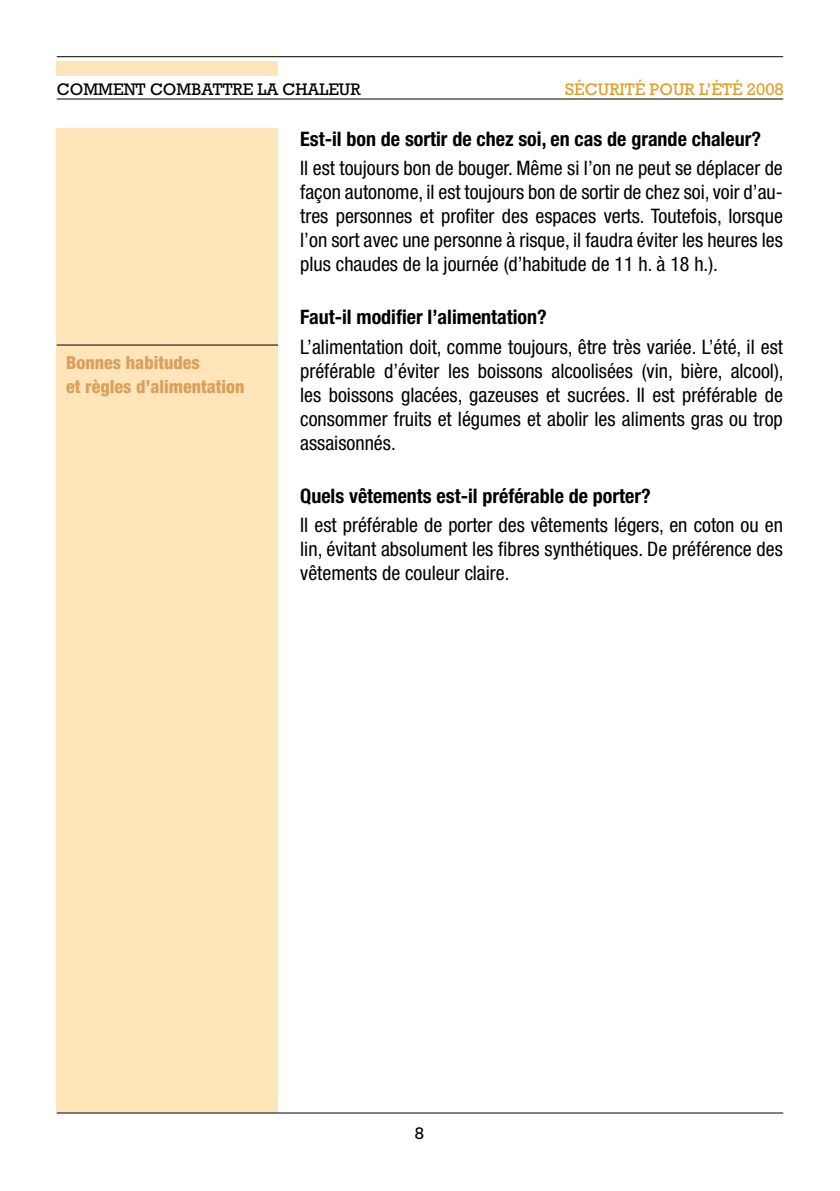
<style>
.page{position:relative;width:840px;height:1191px;background:#fff}
.page>*{position:absolute;margin:0;border:0;box-sizing:border-box;transform-origin:0 0}
.t1{font:condensed 20px/24px "Helvetica Neue";color:#000;text-align:justify}
.t2{font:700 condensed 20px "Helvetica Neue";color:#000}
.t3{font:800 condensed 18px/24px "Helvetica Neue";color:#db9f5b}
.t4{font:17px "Rockwell";color:#000}
.t5{font:17px "Rockwell";color:#e39d24}
</style>
<div class="page">
<div style="left:57px;top:129px;width:221px;height:984px;background:#fee5ba"></div>
<hr style="left:57px;top:56px;width:725px;height:1px;background:#000">
<hr style="left:57px;top:99px;width:725px;height:1px;background:#000">
<div style="left:57px;top:62px;width:221px;height:14px;background:#fee5ba"></div>
<hr style="left:57px;top:1112px;width:725px;height:1px;background:#000">
<hr style="left:57px;top:344px;width:221px;height:1px;background:#000">
<p class="t4" style="left:57px;top:79px;width:305px">COMMENT COMBATTRE LA CHALEUR</p>
<p class="t5" style="left:565px;top:79px;width:220px">SÉCURITÉ POUR L’ÉTÉ 2008</p>
<p class="t3" style="left:66px;top:350px;width:180px">Bonnes habitudes<br>et règles d’alimentation</p>
<p class="t2" style="left:300px;top:126px;width:462px">Est-il bon de sortir de chez soi, en cas de grande chaleur?</p>
<p class="t1" style="left:300px;top:156px;width:484px">Il est toujours bon de bouger. Même si l’on ne peut se déplacer de façon autonome, il est toujours bon de sortir de chez soi, voir d’au&shy;tres personnes et profiter des espaces verts. Toutefois, lorsque l’on sort avec une personne à risque, il faudra éviter les heures les plus chaudes de la journée (d’habitude de 11 h. à 18 h.).</p>
<p class="t2" style="left:300px;top:305px;width:248px">Faut-il modifier l’alimentation?</p>
<p class="t1" style="left:300px;top:335px;width:484px">L’alimentation doit, comme toujours, être très variée. L’été, il est préférable d’éviter les boissons alcoolisées (vin, bière, alcool), les boissons glacées, gazeuses et sucrées. Il est préférable de consommer fruits et légumes et abolir les aliments gras ou trop assaisonnés.</p>
<p class="t2" style="left:300px;top:483px;width:352px">Quels vêtements est-il préférable de porter?</p>
<p class="t1" style="left:300px;top:513px;width:484px">Il est préférable de porter des vêtements légers, en coton ou en lin, évitant absolument les fibres synthétiques. De préférence des vêtements de couleur claire.</p>
<p class="t4" style="left:414px;top:1122px;width:11px">8</p>
</div>
